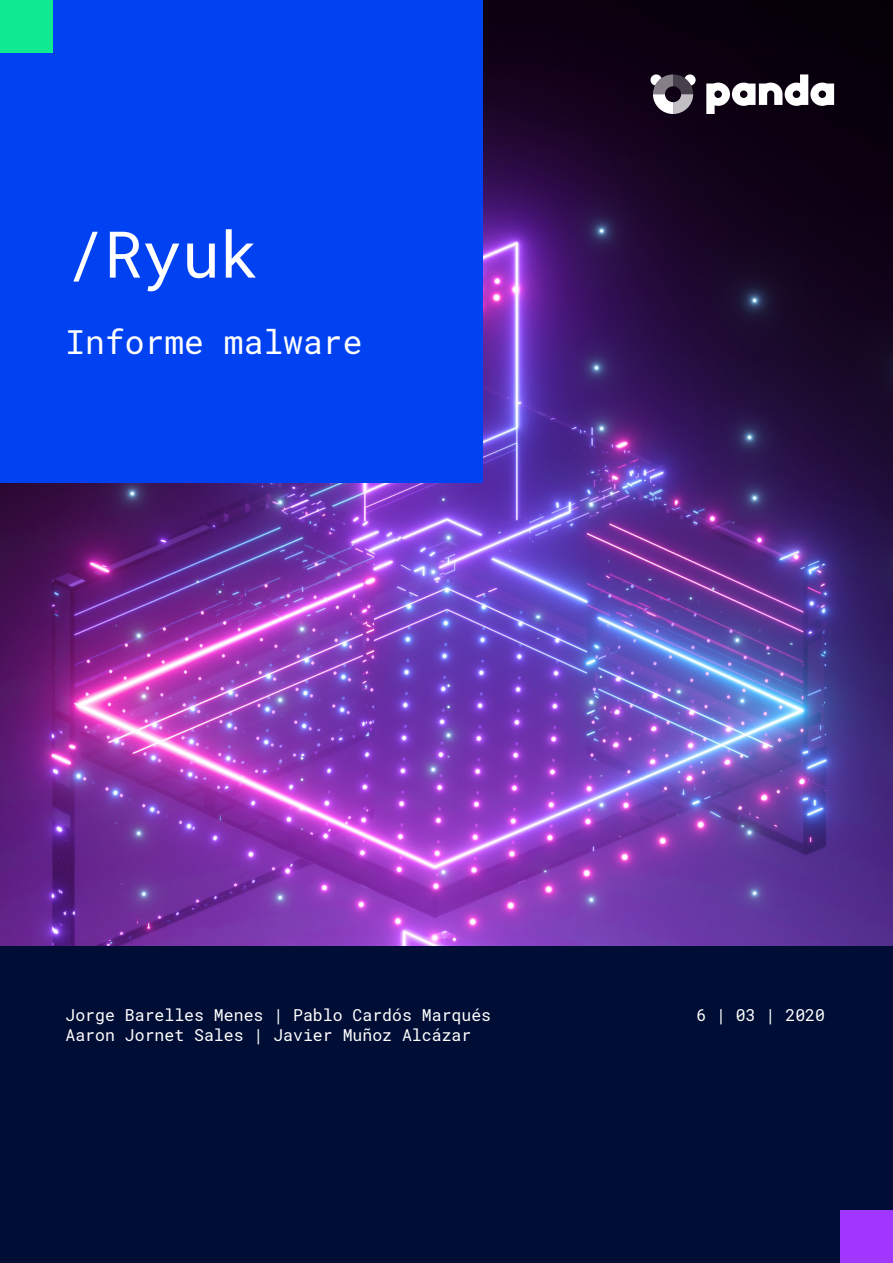
<style>
.page{position:relative;width:893px;height:1263px;background:#fff}
.page>*{position:absolute;margin:0;border:0;box-sizing:border-box;transform-origin:0 0}
.t1{font:64.5px "Roboto Mono";color:#fff}
.t2{font:33px "Roboto Mono";color:#fff}
.t3{font:16.5px/19.8px "Roboto Mono";color:#fff}
</style>
<div class="page">
<img style="left:0;top:0;width:893px;height:946px">
<div style="left:0;top:946px;width:893px;height:317px;background:#000d35"></div>
<div style="left:0;top:0;width:482px;height:482px;background:#0042f2"></div>
<div style="left:0;top:0;width:52px;height:52px;background:#0fea92"></div>
<div style="left:840px;top:1210px;width:53px;height:53px;background:#a136ff"></div>
<svg style="left:706px;top:74px;width:128px;height:40px"></svg>
<svg style="left:650px;top:74px;width:46px;height:40px"></svg>
<p class="t1" style="left:65px;top:209px;width:195px">/Ryuk</p>
<p class="t2" style="left:65px;top:319px;width:299px">Informe malware</p>
<p class="t3" style="left:65px;top:1004px;width:427px">Jorge Barelles Menes | Pablo Cardós Marqués<br>Aaron Jornet Sales | Javier Muñoz Alcázar</p>
<p class="t3" style="left:696px;top:1004px;width:130px">6 | 03 | 2020</p>
</div>
